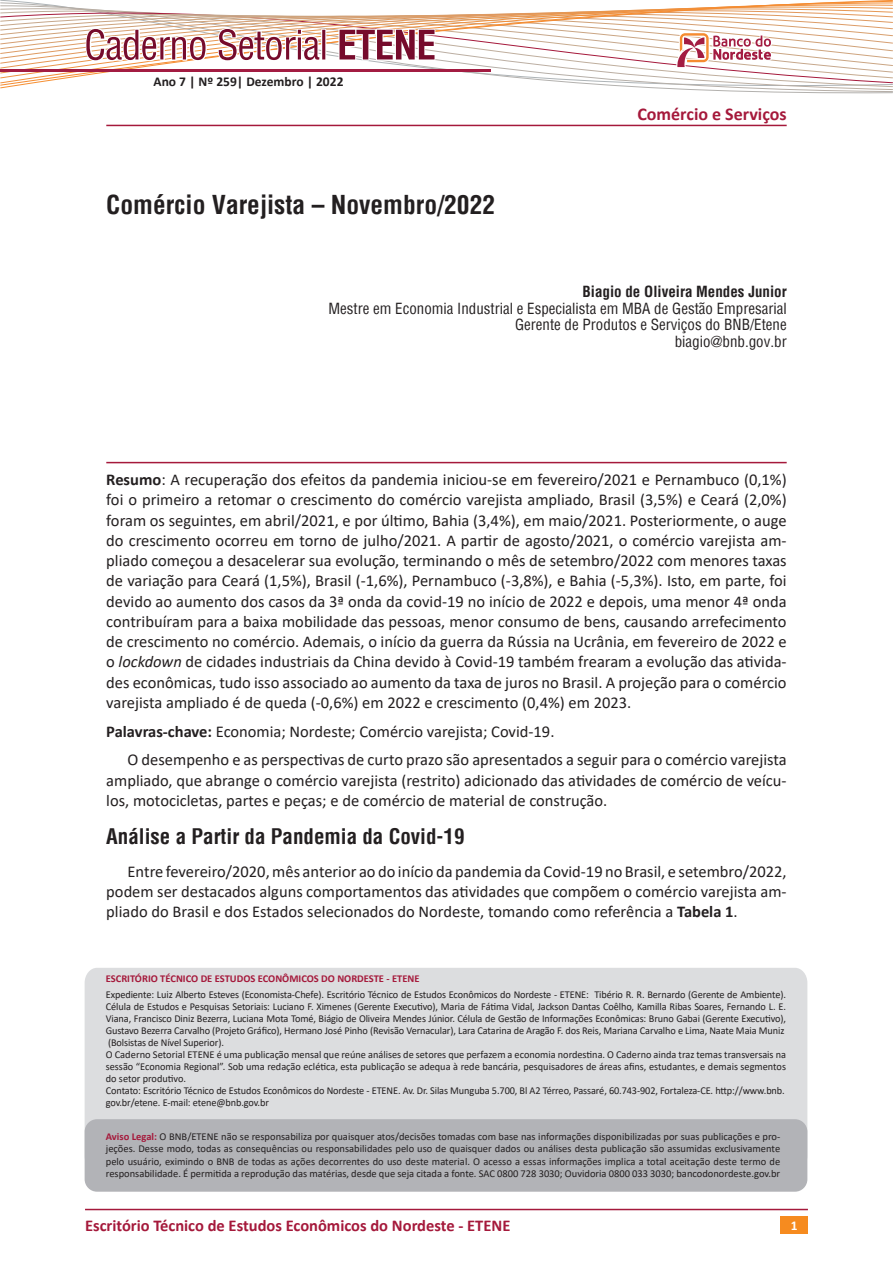
<style>
.page{position:relative;width:893px;height:1263px;background:#fff}
.page>*{position:absolute;margin:0;border:0;box-sizing:border-box;transform-origin:0 0}
.CS_Titulo_1_Artigo{font:700 condensed 25.5px "Helvetica";color:#231f20}
.CS_Titulo_2{font:700 condensed 21px "Helvetica";color:#231f20}
.CS_Titulo_3{font:700 18px "Calibri";color:#a5193b}
.CS_Corpo_normal{font:16.5px/20.2px "Calibri";color:#231f20;text-align:justify}
.t1{font:700 16.5px "Calibri";color:#a5193b}
.CS_Autor_informac{font:condensed 15px "Helvetica";color:#231f20}
.CS_Autor{font:700 condensed 15px "Helvetica";color:#231f20}
.t2{font:700 13.5px "Calibri";color:#231f20}
.t3{font:700 13.5px "Calibri";color:#fff}
.t4{font:10.5px/12px "Calibri";letter-spacing:-.01em;color:#231f20;text-align:justify}
.t5{font:700 10.5px "Calibri";color:#a5193b}
.s1{font-weight:700}
.s2{font-style:italic}
.s3{font-weight:700;color:#a5193b}
</style>
<div class="page">
<div style="left:781px;top:1216px;width:27px;height:17px;background:#f68b1f"></div>
<hr style="left:85px;top:1209px;width:723px;height:1px;background:#a5193b">
<svg style="left:0;top:0;width:893px;height:127px"></svg>
<hr style="left:0;top:70px;width:490px;height:2px;background:#a31c42">
<hr style="left:106px;top:462px;width:681px;height:1px;background:#a5193b">
<div style="left:85px;top:968px;width:722px;height:160px;background:#dcdddf"></div>
<div style="left:85px;top:1119px;width:722px;height:73px;background:#b2b3b7;border-radius:12px"></div>
<hr style="left:106px;top:125px;width:681px;height:1px;background:#a5193b">
<p class="t2" style="left:153px;top:72px;width:192px">Ano 7 | Nº 259| Dezembro | 2022</p>
<p class="CS_Titulo_1_Artigo" style="left:106px;top:188px;width:390px">Comércio Varejista – Novembro/2022</p>
<p class="CS_Titulo_3" style="left:637px;top:101px;width:151px">Comércio e Serviços</p>
<p class="CS_Autor" style="left:582px;top:282px;width:206px">Biagio de Oliveira Mendes Junior</p>
<p class="CS_Autor_informac" style="left:328px;top:298px;width:460px">Mestre em Economia Industrial e Especialista em MBA de Gestão Empresarial</p>
<p class="CS_Autor_informac" style="left:515px;top:315px;width:273px">Gerente de Produtos e Serviços do BNB/Etene</p>
<p class="CS_Autor_informac" style="left:675px;top:332px;width:113px">biagio@bnb.gov.br</p>
<p class="CS_Corpo_normal" style="left:106px;top:469px;width:682px"><span class="s1">Resumo</span>: A recuperação dos efeitos da pandemia iniciou-se em fevereiro/2021 e Pernambuco (0,1%) foi o primeiro a retomar o crescimento do comércio varejista ampliado, Brasil (3,5%) e Ceará (2,0%) foram os seguintes, em abril/2021, e por último, Bahia (3,4%), em maio/2021. Posteriormente, o auge do crescimento ocorreu em torno de julho/2021. A partir de agosto/2021, o comércio varejista am&shy;pliado começou a desacelerar sua evolução, terminando o mês de setembro/2022 com menores taxas de variação para Ceará (1,5%), Brasil (-1,6%), Pernambuco (-3,8%), e Bahia (-5,3%). Isto, em parte, foi devido ao aumento dos casos da 3ª onda da covid-19 no início de 2022 e depois, uma menor 4ª onda contribuíram para a baixa mobilidade das pessoas, menor consumo de bens, causando arrefecimento de crescimento no comércio. Ademais, o início da guerra da Rússia na Ucrânia, em fevereiro de 2022 e o <span class="s2">lockdown</span> de cidades industriais da China devido à Covid-19 também frearam a evolução das ativida&shy;des econômicas, tudo isso associado ao aumento da taxa de juros no Brasil. A projeção para o comércio varejista ampliado é de queda (-0,6%) em 2022 e crescimento (0,4%) em 2023.</p>
<p class="CS_Corpo_normal" style="left:106px;top:721px;width:450px"><span class="s1">Palavras-chave:</span> Economia; Nordeste; Comércio varejista; Covid-19.</p>
<p class="CS_Corpo_normal" style="left:106px;top:749px;width:682px;text-indent:21px">O desempenho e as perspectivas de curto prazo são apresentados a seguir para o comércio varejista ampliado, que abrange o comércio varejista (restrito) adicionado das atividades de comércio de veícu&shy;los, motocicletas, partes e peças; e de comércio de material de construção.</p>
<p class="CS_Titulo_2" style="left:106px;top:823px;width:360px">Análise a Partir da Pandemia da Covid-19</p>
<p class="CS_Corpo_normal" style="left:106px;top:861px;width:682px;text-indent:21px">Entre fevereiro/2020, mês anterior ao do início da pandemia da Covid-19 no Brasil, e setembro/2022, podem ser destacados alguns comportamentos das atividades que compõem o comércio varejista am&shy;pliado do Brasil e dos Estados selecionados do Nordeste, tomando como referência a <span class="s1">Tabela 1</span>.</p>
<p class="t5" style="left:106px;top:971px;width:315px">ESCRITÓRIO TÉCNICO DE ESTUDOS ECONÔMICOS DO NORDESTE - ETENE</p>
<p class="t4" style="left:106px;top:988px;width:682px">Expediente: Luiz Alberto Esteves (Economista-Chefe). Escritório Técnico de Estudos Econômicos do Nordeste - ETENE: Tibério R. R. Bernardo (Gerente de Ambiente).<br>Célula de Estudos e Pesquisas Setoriais: Luciano F. Ximenes (Gerente Executivo), Maria de Fátima Vidal, Jackson Dantas Coêlho, Kamilla Ribas Soares, Fernando L. E.<br>Viana, Francisco Diniz Bezerra, Luciana Mota Tomé, Biágio de Oliveira Mendes Júnior. Célula de Gestão de Informações Econômicas: Bruno Gabai (Gerente Executivo), Gustavo Bezerra Carvalho (Projeto Gráfico), Hermano José Pinho (Revisão Vernacular), Lara Catarina de Aragão F. dos Reis, Mariana Carvalho e Lima, Naate Maia Muniz</p>
<p class="t4" style="left:108px;top:1036px;width:117px">(Bolsistas de Nível Superior).</p>
<p class="t4" style="left:106px;top:1048px;width:682px">O Caderno Setorial ETENE é uma publicação mensal que reúne análises de setores que perfazem a economia nordestina. O Caderno ainda traz temas transversais na sessão “Economia Regional”. Sob uma redação eclética, esta publicação se adequa à rede bancária, pesquisadores de áreas afins, estudantes, e demais segmentos do setor produtivo.</p>
<p class="t4" style="left:106px;top:1084px;width:680px">Contato: Escritório Técnico de Estudos Econômicos do Nordeste - ETENE. Av. Dr. Silas Munguba 5.700, Bl A2 Térreo, Passaré, 60.743-902, Fortaleza-CE. http://www.bnb. gov.br/etene. E-mail: etene@bnb.gov.br</p>
<p class="t4" style="left:106px;top:1129px;width:676px;line-height:12.6px"><span class="s3">Aviso Legal:</span> O BNB/ETENE não se responsabiliza por quaisquer atos/decisões tomadas com base nas informações disponibilizadas por suas publicações e pro&shy;jeções. Desse modo, todas as consequências ou responsabilidades pelo uso de quaisquer dados ou análises desta publicação são assumidas exclusivamente pelo usuário, eximindo o BNB de todas as ações decorrentes do uso deste material. O acesso a essas informações implica a total aceitação deste termo de responsabilidade. É permitida a reprodução das matérias, desde que seja citada a fonte. SAC 0800 728 3030; Ouvidoria 0800 033 3030; bancodonordeste.gov.br</p>
<h3 class="t1" style="left:85px;top:1213px;width:427px">Escritório Técnico de Estudos Econômicos do Nordeste - ETENE</h3>
<p class="t3" style="left:791px;top:1216px;width:8px">1</p>
</div>
